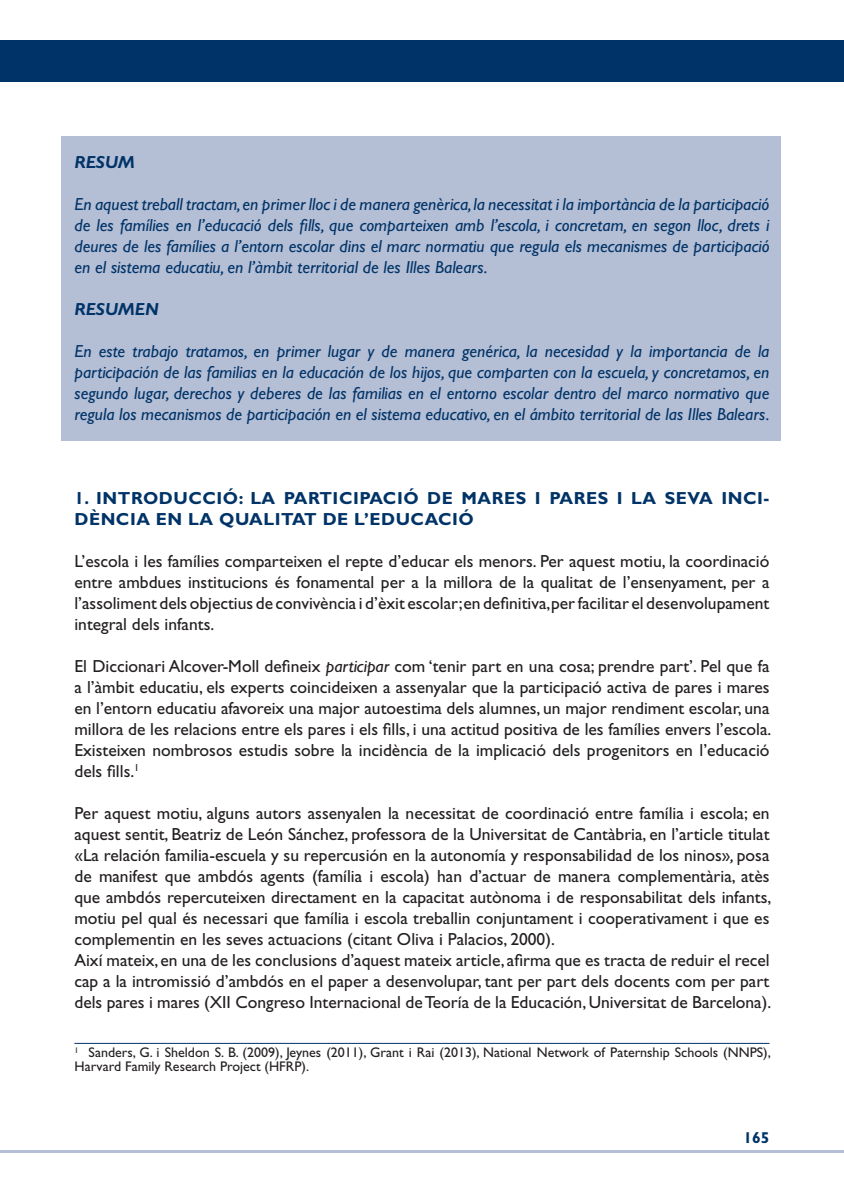
<style>
.page{position:relative;width:844px;height:1191px;background:#fff}
.page>*{position:absolute;margin:0;border:0;box-sizing:border-box;transform-origin:0 0}
.t1{font:17.5px/21px "Gill Sans Std";color:#231f20;text-align:justify}
.t2{font:italic 17.5px/21px "Gill Sans Std";color:#003367;text-align:justify}
.t3{font:700 17.5px/21px "Gill Sans Std";letter-spacing:.03em;color:#003367}
.t4{font:italic 700 17.5px "Gill Sans Std";color:#003367}
.t5{font:700 15.75px "Gill Sans Std";color:#003367}
.t6{font:14px/14px "Gill Sans Std";color:#231f20}
.s1{font-style:italic}
</style>
<div class="page">
<hr style="left:0;top:1150px;width:843px;height:2px;background:#b4bed5">
<div style="left:61px;top:136px;width:719px;height:305px;background:#b4bed5"></div>
<hr style="left:74px;top:1043px;width:695px;height:1px;background:#003367">
<div style="left:0;top:40px;width:843px;height:42px;background:#003367"></div>
<p class="t4" style="left:74px;top:152px;width:62px">RESUM</p>
<p class="t2" style="left:74px;top:194px;width:696px">En aquest treball tractam, en primer lloc i de manera genèrica, la necessitat i la importància de la participació de les famílies en l’educació dels fills, que comparteixen amb l’escola, i concretam, en segon lloc, drets i deures de les famílies a l’entorn escolar dins el marc normatiu que regula els mecanismes de participació en el sistema educatiu, en l’àmbit territorial de les Illes Balears.</p>
<p class="t4" style="left:74px;top:299px;width:86px">RESUMEN</p>
<p class="t2" style="left:74px;top:341px;width:696px">En este trabajo tratamos, en primer lugar y de manera genérica, la necesidad y la importancia de la participación de las familias en la educación de los hijos, que comparten con la escuela, y concretamos, en segundo lugar, derechos y deberes de las familias en el entorno escolar dentro del marco normativo que regula los mecanismos de participación en el sistema educativo, en el ámbito territorial de las Illes Balears.</p>
<p class="t3" style="left:74px;top:488px;width:696px">1. INTRODUCCIÓ: LA PARTICIPACIÓ DE MARES I PARES I LA SEVA INCI-<br>DÈNCIA EN LA QUALITAT DE L’EDUCACIÓ</p>
<p class="t1" style="left:74px;top:551px;width:696px">L’escola i les famílies comparteixen el repte d’educar els menors. Per aquest motiu, la coordinació entre ambdues institucions és fonamental per a la millora de la qualitat de l’ensenyament, per a l’assoliment dels objectius de convivència i d’èxit escolar;en definitiva,per facilitar el desenvolupament integral dels infants.</p>
<p class="t1" style="left:74px;top:656px;width:698px">El Diccionari Alcover-Moll defineix <span class="s1">participar</span> com ‘tenir part en una cosa; prendre part’. Pel que fa a l’àmbit educatiu, els experts coincideixen a assenyalar que la participació activa de pares i mares en l’entorn educatiu afavoreix una major autoestima dels alumnes, un major rendiment escolar, una millora de les relacions entre els pares i els fills, i una actitud positiva de les famílies envers l’escola.<br>Existeixen nombrosos estudis sobre la incidència de la implicació dels progenitors en l’educació dels fills.<sup>1</sup></p>
<p class="t1" style="left:74px;top:803px;width:698px;text-align:left">Per aquest motiu, alguns autors assenyalen la necessitat de coordinació entre família i escola; en aquest sentit, Beatriz de León Sánchez, professora de la Universitat de Cantàbria, en l’article titulat «La relación familia-escuela y su repercusión en la autonomía y responsabilidad de los ninos»<span class="s1">,</span> posa de manifest que ambdós agents (família i escola) han d’actuar de manera complementària, atès que ambdós repercuteixen directament en la capacitat autònoma i de responsabilitat dels infants, motiu pel qual és necessari que família i escola treballin conjuntament i cooperativament i que es complementin en les seves actuacions (citant Oliva i Palacios, 2000).<br>Així mateix, en una de les conclusions d’aquest mateix article, afirma que es tracta de reduir el recel cap a la intromissió d’ambdós en el paper a desenvolupar, tant per part dels docents com per part dels pares i mares (XII Congreso Internacional de Teoría de la Educación, Universitat de Barcelona).</p>
<p class="t6" style="left:74px;top:1045px;width:697px"><sup>1</sup> Sanders, G. i Sheldon S. B. (2009), Jeynes (2011), Grant i Rai (2013), National Network of Paternship Schools (NNPS),<br>Harvard Family Research Project (HFRP).</p>
<p class="t5" style="left:743px;top:1128px;width:28px">165</p>
</div>
